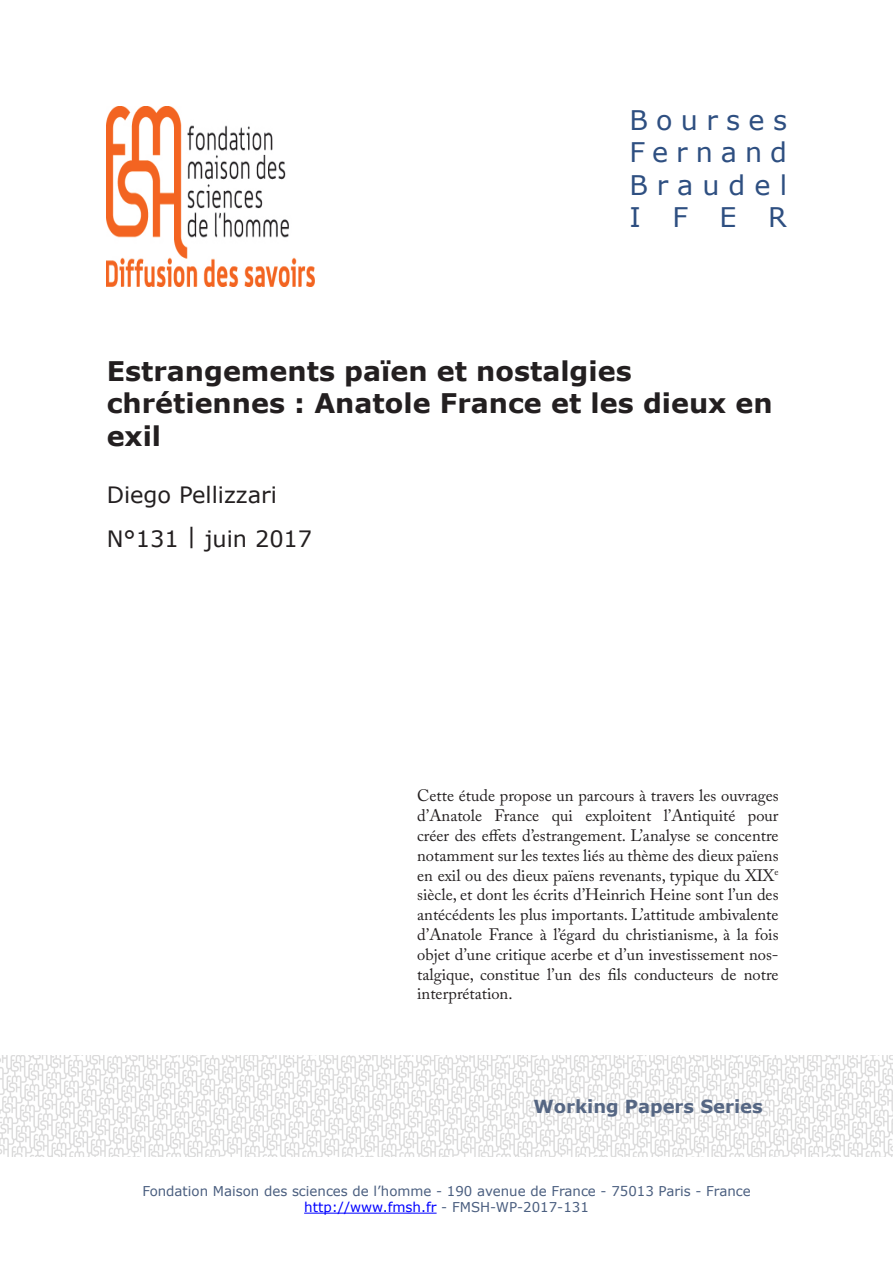
<style>
.page{position:relative;width:893px;height:1263px;background:#fff}
.page>*{position:absolute;margin:0;border:0;box-sizing:border-box;transform-origin:0 0}
.Titre{font:700 27px/32.4px "Verdana";color:#231f20}
.Titre_1{font:27px "Verdana";letter-spacing:.31em;color:#2e4f81}
.Titre_1-2{font:27px "Verdana";letter-spacing:.335em;color:#2e4f81}
.Auteur{font:22.5px "Verdana";color:#231f20}
.t1{font:700 18px "Verdana";color:#556683}
.Texte{font:16.5px/19.8px "Adobe Caslon Pro";color:#231f20;text-align:justify}
.t2{font:13.5px "Verdana";color:#4a5e7f}
.t3{font:13.5px "Verdana";color:#00f}
.s1{color:#4a5e7f}
</style>
<div class="page">
<img style="left:0;top:1056px;width:893px;height:101px">
<hr style="left:304px;top:1213px;width:133px;height:1px;background:#00f">
<img style="left:107px;top:106px;width:208px;height:180px">
<p class="Titre_1" style="left:629px;top:101px;width:159px">Bourses</p>
<p class="Titre_1" style="left:629px;top:134px;width:159px">Fernand</p>
<p class="Titre_1-2" style="left:629px;top:166px;width:159px">Braudel</p>
<p class="Titre_1" style="left:629px;top:198px;width:159px">IFER</p>
<p class="Titre" style="left:107px;top:354px;width:667px">Estrangements païen et nostalgies chrétiennes : Anatole France et les dieux en exil</p>
<p class="Auteur" style="left:107px;top:479px;width:172px">Diego Pellizzari</p>
<p class="Auteur" style="left:107px;top:523px;width:207px">N°131 | juin 2017</p>
<p class="Texte" style="left:417px;top:786px;width:363px">Cette étude propose un parcours à travers les ouvrages d’Anatole France qui exploitent l’Antiquité pour créer des effets d’estrangement. L’analyse se concentre notamment sur les textes liés au thème des dieux païens en exil ou des dieux païens revenants, typique du XIX<sup>e </sup>siècle, et dont les écrits d’Heinrich Heine sont l’un des antécédents les plus importants. L’attitude ambivalente d’Anatole France à l’égard du christianisme, à la fois objet d’une critique acerbe et d’un investissement nos&shy;talgique, constitue l’un des fils conducteurs de notre interprétation.</p>
<p class="t1" style="left:533px;top:1094px;width:231px">Working Papers Series</p>
<p class="t2" style="left:142px;top:1181px;width:610px">Fondation Maison des sciences de l’homme - 190 avenue de France - 75013 Paris - France</p>
<p class="t3" style="left:304px;top:1198px;width:286px">http://www.fmsh.fr <span class="s1">- FMSH-WP-2017-131</span></p>
</div>
